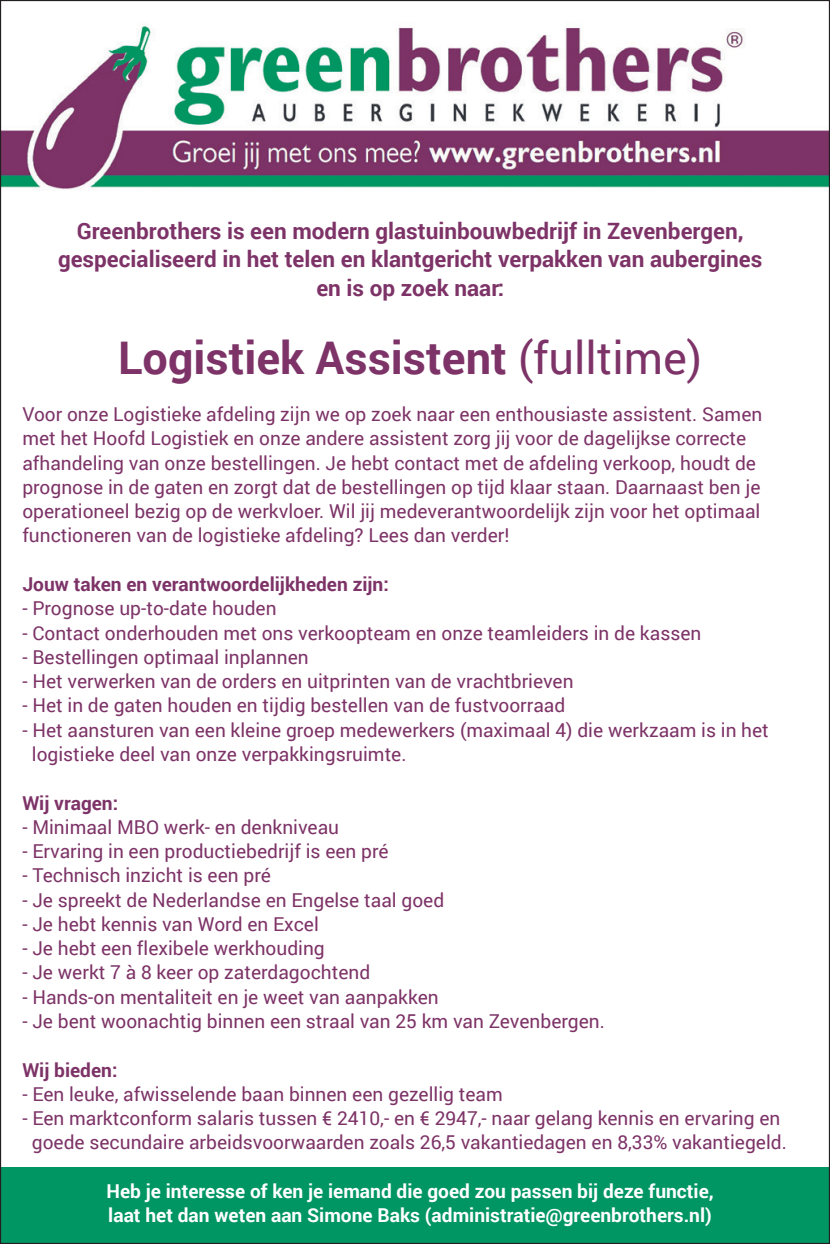
<style>
.page{position:relative;width:830px;height:1244px;background:#fff}
.page>*{position:absolute;margin:0;border:0;box-sizing:border-box;transform-origin:0 0}
.t1{font:700 45px "Roboto";color:#7d3367}
.t2{font:700 22.5px/28.3px "Roboto";color:#7d3367;text-align:center}
.t3{font:19.12px/24.3px "Roboto";color:#7d3367}
.t4{font:700 19.12px/24.3px "Roboto";color:#fff}
.t5{font:700 19.12px "Roboto";color:#7d3367}
.s1{font-weight:400}
</style>
<div class="page">
<div style="left:0;top:1167px;width:829px;height:77px;background:#009664"></div>
<img style="left:2px;top:26px;width:825px;height:165px">
<p class="t2" style="left:58px;top:216px;width:705px">Greenbrothers is een modern glastuinbouwbedrijf in Zevenbergen, gespecialiseerd in het telen en klantgericht verpakken van aubergines en is op zoek naar:</p>
<h1 class="t1" style="left:118px;top:326px;width:585px">Logistiek Assistent <span class="s1">(fulltime)</span></h1>
<p class="t3" style="left:22px;top:401px;width:741px">Voor onze Logistieke afdeling zijn we op zoek naar een enthousiaste assistent. Samen met het Hoofd Logistiek en onze andere assistent zorg jij voor de dagelijkse correcte afhandeling van onze bestellingen. Je hebt contact met de afdeling verkoop, houdt de prognose in de gaten en zorgt dat de bestellingen op tijd klaar staan. Daarnaast ben je operationeel bezig op de werkvloer. Wil jij medeverantwoordelijk zijn voor het optimaal functioneren van de logistieke afdeling? Lees dan verder!</p>
<p class="t5" style="left:22px;top:571px;width:368px">Jouw taken en verantwoordelijkheden zijn:</p>
<p class="t3" style="left:22px;top:595px;width:255px">- Prognose up-to-date houden</p>
<p class="t3" style="left:22px;top:620px;width:680px">- Contact onderhouden met ons verkoopteam en onze teamleiders in de kassen</p>
<p class="t3" style="left:22px;top:644px;width:288px">- Bestellingen optimaal inplannen</p>
<p class="t3" style="left:22px;top:668px;width:552px">- Het verwerken van de orders en uitprinten van de vrachtbrieven</p>
<p class="t3" style="left:22px;top:693px;width:544px">- Het in de gaten houden en tijdig bestellen van de fustvoorraad</p>
<p class="t3" style="left:32px;top:717px;width:738px;text-indent:-10px">- Het aansturen van een kleine groep medewerkers (maximaal 4) die werkzaam is in het logistieke deel van onze verpakkingsruimte.</p>
<p class="t5" style="left:22px;top:789px;width:97px">Wij vragen:</p>
<p class="t3" style="left:22px;top:814px;width:318px">- Minimaal MBO werk- en denkniveau</p>
<p class="t3" style="left:22px;top:838px;width:367px">- Ervaring in een productiebedrijf is een pré</p>
<p class="t3" style="left:22px;top:862px;width:250px">- Technisch inzicht is een pré</p>
<p class="t3" style="left:22px;top:887px;width:423px">- Je spreekt de Nederlandse en Engelse taal goed</p>
<p class="t3" style="left:22px;top:911px;width:298px">- Je hebt kennis van Word en Excel</p>
<p class="t3" style="left:22px;top:935px;width:304px">- Je hebt een flexibele werkhouding</p>
<p class="t3" style="left:22px;top:960px;width:349px">- Je werkt 7 à 8 keer op zaterdagochtend</p>
<p class="t3" style="left:22px;top:984px;width:417px">- Hands-on mentaliteit en je weet van aanpakken</p>
<p class="t3" style="left:22px;top:1008px;width:583px">- Je bent woonachtig binnen een straal van 25 km van Zevenbergen.</p>
<p class="t5" style="left:22px;top:1056px;width:97px">Wij bieden:</p>
<p class="t3" style="left:22px;top:1081px;width:482px">- Een leuke, afwisselende baan binnen een gezellig team</p>
<p class="t3" style="left:22px;top:1105px;width:765px;text-align:center">- Een marktconform salaris tussen € 2410,- en € 2947,- naar gelang kennis en ervaring en goede secundaire arbeidsvoorwaarden zoals 26,5 vakantiedagen en 8,33% vakantiegeld.</p>
<p class="t4" style="left:107px;top:1178px;width:608px">Heb je interesse of ken je iemand die goed zou passen bij deze functie, laat het dan weten aan Simone Baks (administratie@greenbrothers.nl)</p>
</div>
